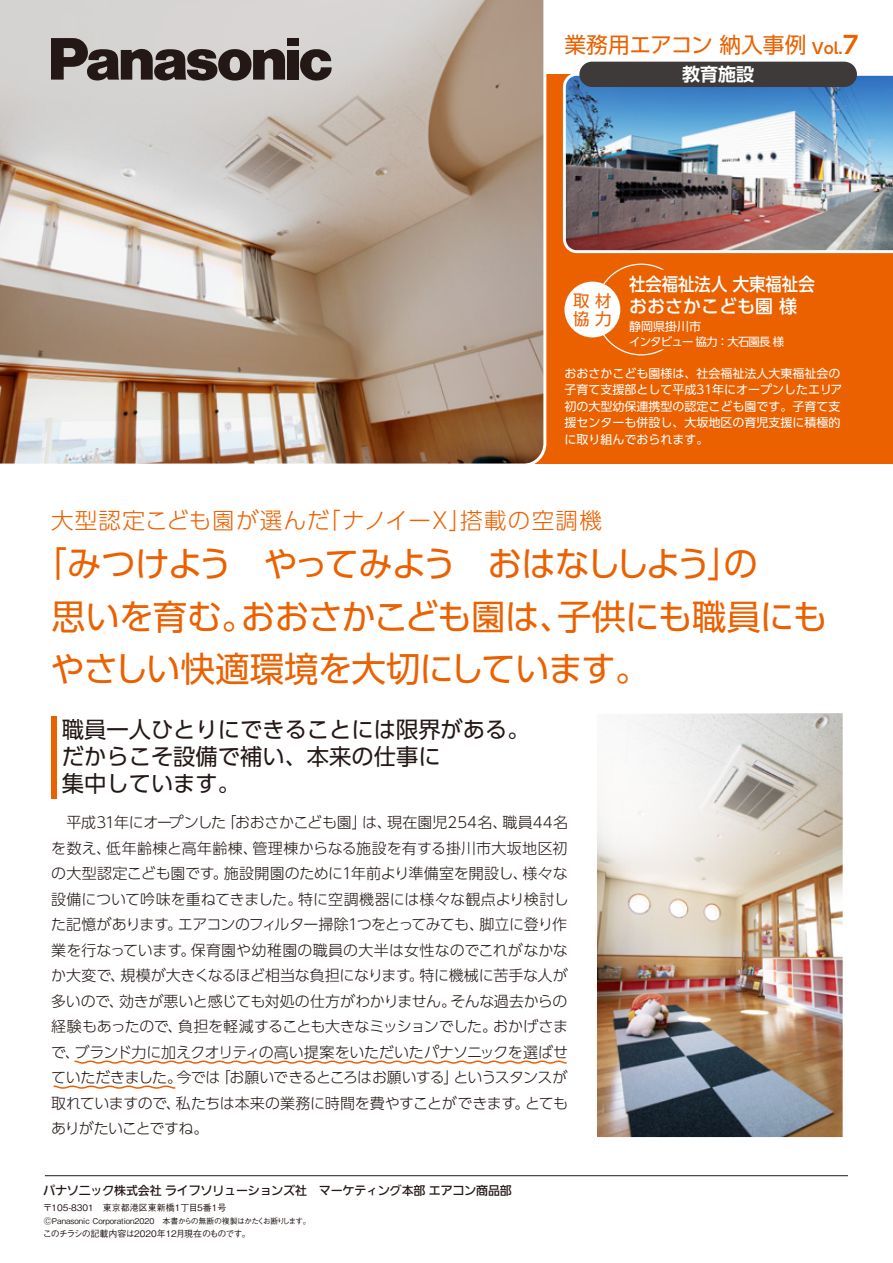
<style>
.page{position:relative;width:893px;height:1263px;background:#fff}
.page>*{position:absolute;margin:0;border:0;box-sizing:border-box;transform-origin:0 0}
.t1{font:34.8px/52.5px "UD Shin Go Pr 6";letter-spacing:-.03em;color:#eb6100}
.t2{font:22.5px/27px "UD Shin Go Pr 6";color:#231815}
.t3{font:300 22.5px "UD Shin Go Pr 6";letter-spacing:.06em;color:#eb6100}
.t4{font:21.75px "UD Shin Go Pr 6";color:#eb6100}
.t5{font:500 18px/22.5px "UD Shin Go Pr 6";color:#fff;scale:.91 1}
.t6{font:700 18px "UD Shin Go Pr 6 De";color:#fff}
.t7{font:16.5px/18px "UD Shin Go Pr 6";color:#eb6100}
.t8{font:300 15px/25.5px "UD Shin Go Pr 6";letter-spacing:-.025em;color:#231815;text-align:justify}
.t9{font:12px/16.5px "UD Shin Go Pr 6";color:#fff}
.t10{font:12px "PUD Go Dp M";letter-spacing:-.015em;color:#231815}
.t11{font:11.4px "UD Shin Go Pr 6";letter-spacing:-.07em;color:#fff}
.t12{font:500 9px "Gothic BBB Pr 6";letter-spacing:-.065em;color:#231815}
.t13{font:500 9px "Gothic BBB Pr 6";color:#231815}
.t14{font:500 7.95px "Gothic BBB Pr 6";color:#231815}
.s1{font-family:"UD Shin Go Pr 6 De";font-weight:700;font-size:15px}
.s2{font-family:"UD Shin Go Pr 6 De";font-weight:700;font-size:24px}
.s3{color:#211714}
</style>
<div class="page">
<svg style="left:53px;top:1085px;width:123px;height:4px"></svg>
<div style="left:0;top:74px;width:893px;height:390px;background:#eb6100"></div>
<hr style="left:45px;top:1175px;width:803px;height:1px;background:#231815">
<img style="left:562px;top:74px;width:331px;height:180px">
<div style="left:579px;top:62px;width:278px;height:25px;background:#3e3a39;border-radius:13px"></div>
<div style="left:564px;top:282px;width:56px;height:55px;background:#fff;border-radius:50%"></div>
<svg style="left:0;top:0;width:547px;height:464px;background:#bdac9e"></svg>
<svg style="left:51px;top:38px;width:234px;height:43px;background:#756d6b"></svg>
<div style="left:287px;top:50px;width:11px;height:30px;background:#231815"></div>
<div style="left:287px;top:38px;width:11px;height:8px;background:#231815"></div>
<svg style="left:300px;top:49px;width:32px;height:32px"></svg>
<div style="left:51px;top:716px;width:5px;height:83px;background:#eb6100"></div>
<img style="left:597px;top:713px;width:246px;height:424px">
<svg style="left:74px;top:1060px;width:493px;height:4px"></svg>
<h3 class="t4" style="left:564px;top:27px;width:296px">業務用エアコン 納入事例 <span class="s1">Vol.</span><span class="s2">7</span></h3>
<p class="t6" style="left:682px;top:60px;width:73px">教育施設</p>
<p class="t5" style="left:629px;top:272px;width:205px">社会福祉法人 大東福祉会おおさかこども園 様</p>
<p class="t9" style="left:629px;top:317px;width:73px">静岡県掛川市</p>
<p class="t11" style="left:629px;top:332px;width:157px">インタビュー 協力：大石園長 様</p>
<p class="t9" style="left:564px;top:365px;width:280px">おおさかこども園様は、社会福祉法人大東福祉会の子育て支援部として平成31年にオープンしたエリア初の大型幼保連携型の認定こども園です。子育て支援センターも併設し、大坂地区の育児支援に積極的に取り組んでおられます。</p>
<p class="t7" style="left:573px;top:291px;width:40px">取 材協 力</p>
<h2 class="t3" style="left:51px;top:502px;width:552px">大型認定こども園が選んだ「ナノイーX」搭載の空調機</h2>
<h1 class="t1" style="left:50px;top:537px;width:778px;text-indent:-18px">「みつけよう　やってみよう　おはなししよう」の<br>思いを育む。おおさかこども園は、子供にも職員にもやさしい快適環境を大切にしています。</h1>
<h2 class="t2" style="left:62px;top:715px;width:469px">職員一人ひとりにできることには限界がある。だからこそ設備で補い、本来の仕事に<br>集中しています。</h2>
<p class="t8" style="left:51px;top:809px;width:519px">　平成31年にオープンした「おおさかこども園」は、現在園児254名、職員44名を数え、低年齢棟と高年齢棟、管理棟からなる施設を有する掛川市大坂地区初の大型認定こども園です。施設開園のために1年前より準備室を開設し、様々な設備について吟味を重ねてきました。特に空調機器には様々な観点より検討した記憶があります。エアコンのフィルター掃除1つをとってみても、脚立に登り作業を行なっています。保育園や幼稚園の職員の大半は女性なのでこれがなかなか大変で、規模が大きくなるほど相当な負担になります。特に機械に苦手な人が多いので、効きが悪いと感じても対処の仕方がわかりません。そんな過去からの経験もあったので、負担を軽減することも大きなミッションでした。おかげさまで、ブランド力に加えクオリティの高い提案をいただいたパナソニックを選ばせていただきました。今では「お願いできるところはお願いする」というスタンスが取れていますので、私たちは本来の業務に時間を費やすことができます。とてもありがたいことですね。</p>
<p class="t10" style="left:43px;top:1181px;width:470px">パナソニック株式会社 ライフソリューションズ社　マーケティング本部 エアコン商品部</p>
<p class="t13" style="left:43px;top:1201px;width:185px">〒105-8301　東京都港区東新橋1丁目5番1号</p>
<p class="t14" style="left:44px;top:1215px;width:268px"><span class="s3">Ⓒ</span>Panasonic Corporation2020　本書からの無断の複製はかたくお断りします。</p>
<p class="t12" style="left:43px;top:1226px;width:210px">このチラシの記載内容は2020年12月現在のものです。</p>
</div>
